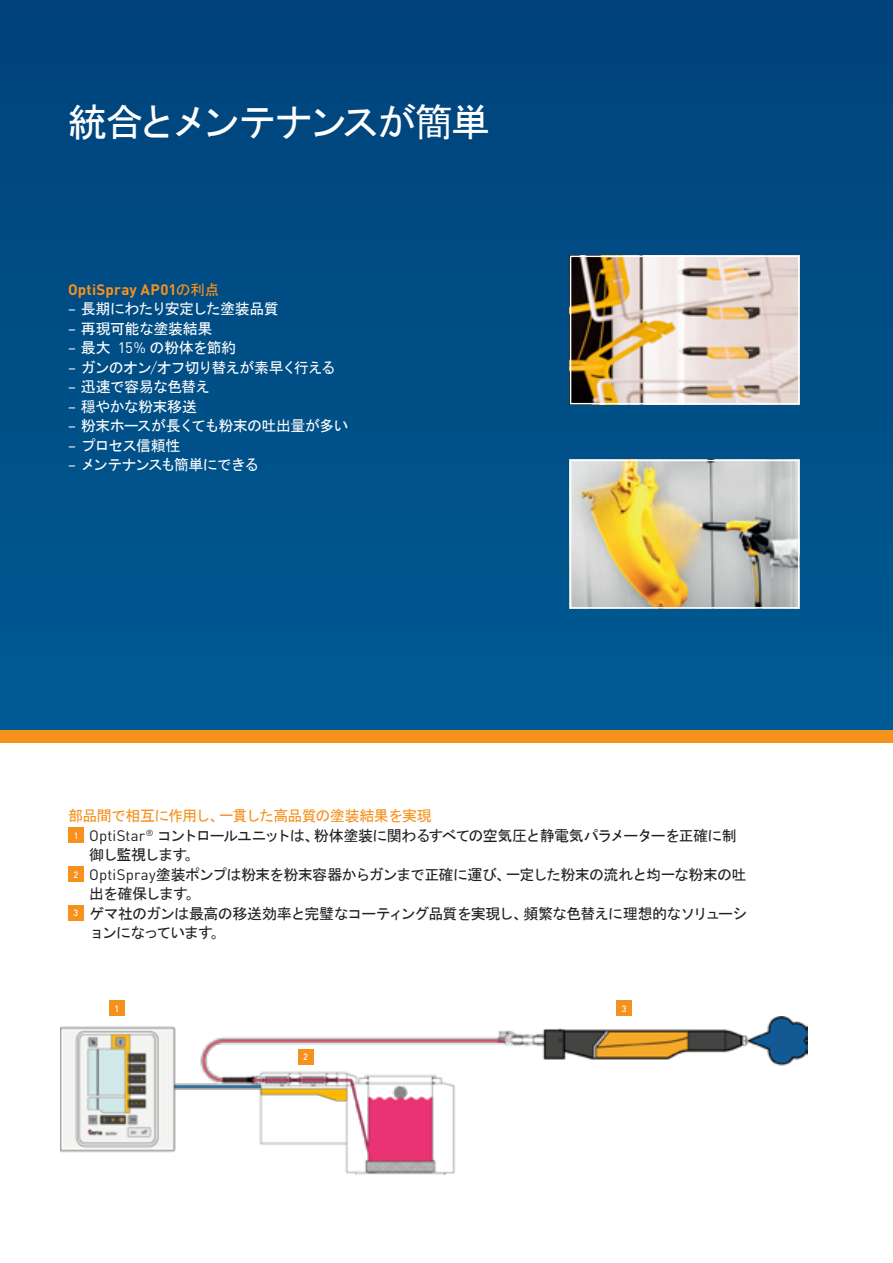
<style>
.page{position:relative;width:893px;height:1263px;background:#fff}
.page>*{position:absolute;margin:0;border:0;box-sizing:border-box;transform-origin:0 0}
.t1{font:39px "MS Gothic";letter-spacing:-.07em;color:#fff}
.t2{font:15px/19.5px "MS Gothic";letter-spacing:-.055em;color:#231f20}
.t3{font:15px "MS Gothic";letter-spacing:-.045em;color:#fff}
.t4{font:15px "MS Gothic";letter-spacing:-.08em;color:#fff}
.t5{font:700 15px "DIN Pro";letter-spacing:.015em;color:#f6911e}
.t6{font:15px "MS Gothic";letter-spacing:-.075em;color:#fff}
.t7{font:500 9px "DIN Pro";color:#fff}
.s1{font-family:"MS Gothic";font-weight:400}
.s2{font-family:"DIN Pro"}
.s3{color:#f6911e}
</style>
<div class="page">
<div style="left:0;top:0;width:893px;height:737px;background:#004e86"></div>
<div style="left:0;top:730px;width:893px;height:13px;background:#f6911e"></div>
<img style="left:60px;top:1016px;width:747px;height:159px">
<div style="left:68px;top:827px;width:16px;height:16px;background:#f6911e"></div>
<div style="left:68px;top:866px;width:16px;height:16px;background:#f6911e"></div>
<div style="left:68px;top:905px;width:16px;height:16px;background:#f6911e"></div>
<div style="left:109px;top:1000px;width:16px;height:16px;background:#f6911e"></div>
<div style="left:298px;top:1049px;width:15px;height:15px;background:#f6911e"></div>
<div style="left:616px;top:1000px;width:16px;height:16px;background:#f6911e"></div>
<img style="left:573px;top:463px;width:223px;height:143px">
<div style="left:570px;top:460px;width:229px;height:149px;border:2px solid #fff"></div>
<img style="left:573px;top:259px;width:223px;height:142px">
<div style="left:570px;top:256px;width:229px;height:148px;border:2px solid #fff"></div>
<h1 class="t1" style="left:68px;top:103px;width:424px">統合とメンテナンスが簡単</h1>
<p class="t5" style="left:68px;top:277px;width:153px">OptiSpray AP01<span class="s1">の利点</span></p>
<p class="t3" style="left:68px;top:301px;width:212px"><span class="s2">–</span> 長期にわたり安定した塗装品質</p>
<p class="t3" style="left:68px;top:321px;width:146px"><span class="s2">–</span> 再現可能な塗装結果</p>
<p class="t3" style="left:68px;top:340px;width:170px"><span class="s2">–</span> 最大 <span class="s2">15%</span> の粉体を節約</p>
<p class="t4" style="left:68px;top:360px;width:269px"><span class="s2">–</span> ガンのオン/オフ切り替えが素早く行える</p>
<p class="t3" style="left:68px;top:379px;width:144px"><span class="s2">–</span> 迅速で容易な色替え</p>
<p class="t3" style="left:68px;top:399px;width:131px"><span class="s2">–</span> 穏やかな粉末移送</p>
<p class="t3" style="left:68px;top:418px;width:282px"><span class="s2">–</span> 粉末ホースが長くても粉末の吐出量が多い</p>
<p class="t6" style="left:68px;top:438px;width:114px"><span class="s2">–</span> プロセス信頼性</p>
<p class="t4" style="left:68px;top:457px;width:192px"><span class="s2">–</span> メンテナンスも簡単にできる</p>
<p class="t2" style="left:89px;top:806px;width:659px;text-indent:-21px"><span class="s3">部品間で相互に作用し、一貫した高品質の塗装結果を実現<br></span><span class="s2">OptiStar</span><sup>®</sup> コントロールユニットは、粉体塗装に関わるすべての空気圧と静電気パラメーターを正確に制御し監視します。<br><span class="s2">OptiSpray</span>塗装ポンプは粉末を粉末容器からガンまで正確に運び、一定した粉末の流れと均一な粉末の吐出を確保します。<br>ゲマ社のガンは最高の移送効率と完璧なコーティング品質を実現し、頻繁な色替えに理想的なソリューションになっています。</p>
<p class="t7" style="left:74px;top:828px;width:6px">1</p>
<p class="t7" style="left:74px;top:867px;width:6px">2</p>
<p class="t7" style="left:74px;top:906px;width:6px">3</p>
<p class="t7" style="left:114px;top:1001px;width:6px">1</p>
<p class="t7" style="left:303px;top:1049px;width:6px">2</p>
<p class="t7" style="left:622px;top:1001px;width:6px">3</p>
</div>
